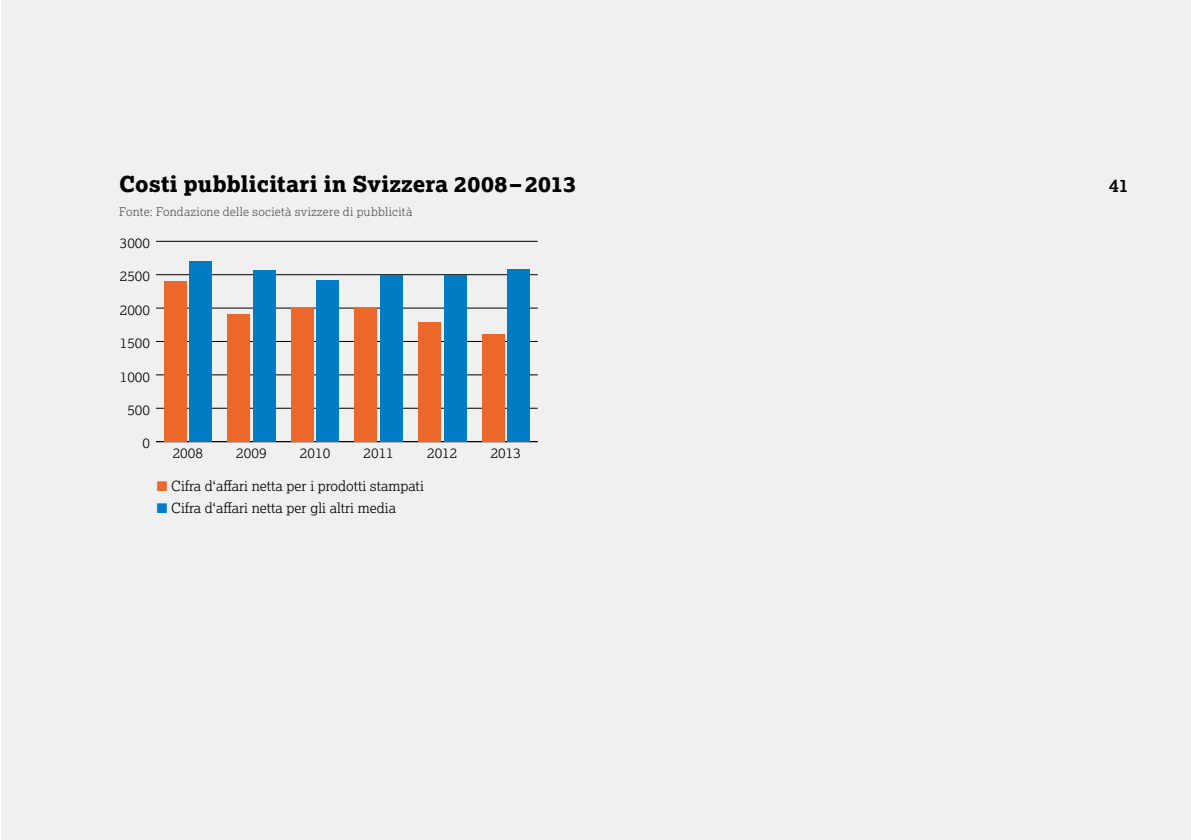
<style>
.page{position:relative;width:1191px;height:840px;background:#fff}
.page>*{position:absolute;margin:0;border:0;box-sizing:border-box;transform-origin:0 0}
.t1{font:800 22px "Lexia";letter-spacing:.01em;color:#000}
.t2{font:700 18px "Lexia";color:#000}
.t3{font:300 14px "Lexia";color:#000}
.t4{font:300 12px "Lexia";letter-spacing:.02em;color:#565656}
.s1{color:#ec672a}
.s2{color:#007cc5}
</style>
<div class="page">
<div style="left:1px;top:0;width:1190px;height:839px;background:#f0f0f0"></div>
<hr style="left:156px;top:441px;width:382px;height:1px;background:#000">
<hr style="left:156px;top:408px;width:382px;height:1px;background:#3a3a3a">
<hr style="left:156px;top:407px;width:382px;height:1px;background:#000">
<hr style="left:156px;top:374px;width:382px;height:1px;background:#000">
<hr style="left:156px;top:341px;width:382px;height:1px;background:#000">
<hr style="left:156px;top:308px;width:382px;height:1px;background:#606060">
<hr style="left:156px;top:307px;width:382px;height:1px;background:#000">
<hr style="left:156px;top:274px;width:382px;height:1px;background:#000">
<hr style="left:156px;top:241px;width:382px;height:1px;background:#000">
<div style="left:189px;top:261px;width:23px;height:180px;background:#007cc5"></div>
<div style="left:253px;top:269px;width:23px;height:172px;background:#007cc5"></div>
<div style="left:316px;top:279px;width:23px;height:162px;background:#007cc5"></div>
<div style="left:380px;top:275px;width:23px;height:166px;background:#007cc5"></div>
<div style="left:443px;top:275px;width:23px;height:166px;background:#007cc5"></div>
<div style="left:507px;top:269px;width:23px;height:172px;background:#007cc5"></div>
<div style="left:164px;top:281px;width:23px;height:160px;background:#ec672a"></div>
<div style="left:227px;top:313px;width:23px;height:128px;background:#ec672a"></div>
<div style="left:291px;top:308px;width:23px;height:133px;background:#ec672a"></div>
<div style="left:354px;top:307px;width:23px;height:134px;background:#ec672a"></div>
<div style="left:418px;top:322px;width:23px;height:119px;background:#ec672a"></div>
<div style="left:482px;top:333px;width:22px;height:108px;background:#ec672a"></div>
<h1 class="t1" style="left:119px;top:170px;width:459px">Costi pubblicitari in Svizzera 2008– 2013</h1>
<p class="t4" style="left:119px;top:204px;width:295px">Fonte: Fondazione delle società svizzere di pubblicità</p>
<p class="t3" style="left:120px;top:234px;width:32px">3000</p>
<p class="t3" style="left:120px;top:267px;width:32px">2500</p>
<p class="t3" style="left:120px;top:301px;width:32px">2000</p>
<p class="t3" style="left:120px;top:334px;width:32px">1500</p>
<p class="t3" style="left:120px;top:367px;width:32px">1000</p>
<p class="t3" style="left:127px;top:401px;width:24px">500</p>
<p class="t3" style="left:142px;top:434px;width:9px">0</p>
<p class="t3" style="left:173px;top:444px;width:32px">2008</p>
<p class="t3" style="left:236px;top:444px;width:32px">2009</p>
<p class="t3" style="left:300px;top:444px;width:32px">2010</p>
<p class="t3" style="left:363px;top:444px;width:32px">2011</p>
<p class="t3" style="left:427px;top:444px;width:32px">2012</p>
<p class="t3" style="left:491px;top:444px;width:32px">2013</p>
<p class="t3" style="left:157px;top:477px;width:268px"><span class="s1">■</span> Cifra d‘affari netta per i prodotti stampati</p>
<p class="t3" style="left:157px;top:499px;width:241px"><span class="s2">■</span> Cifra d‘affari netta per gli altri media</p>
<p class="t2" style="left:1109px;top:174px;width:21px">41</p>
</div>
